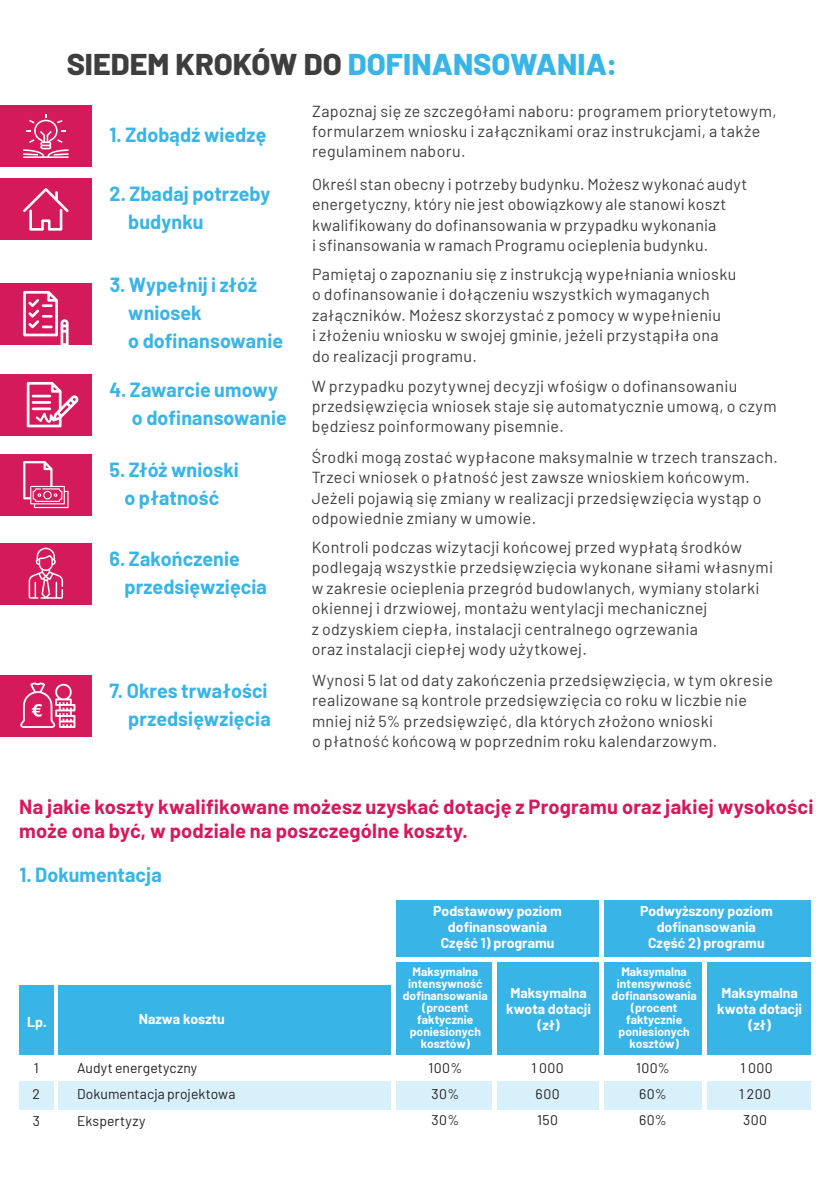
<style>
.page{position:relative;width:840px;height:1191px;background:#fff}
.page>*{position:absolute;margin:0;border:0;box-sizing:border-box;transform-origin:0 0}
.t1{font:800 30px "Barlow";color:#39b4e7}
.t2{font:700 20px/28px "Barlow";letter-spacing:.005em;color:#39b4e7}
.t3{font:700 20px/24px "Barlow";letter-spacing:.01em;color:#d51a5c}
.t4{font:16px/20.4px "Barlow";letter-spacing:.02em;color:#3e3e3f}
.t5{font:700 14px/16px "Barlow";color:#fff;text-align:center}
.t6{font:14px/26px "Barlow";letter-spacing:.01em;color:#231f20}
.t7{font:14px/26px "Barlow";letter-spacing:.03em;color:#231f20}
.t8{font:700 12px/12px "Barlow";color:#fff;text-align:center}
.s1{color:#3e3e3f}
</style>
<div class="page">
<div style="left:0;top:105px;width:92px;height:62px;background:#d51a5c"></div>
<svg style="left:23px;top:114px;width:46px;height:44px"></svg>
<div style="left:0;top:179px;width:92px;height:61px;background:#d51a5c"></div>
<svg style="left:23px;top:188px;width:46px;height:43px"></svg>
<div style="left:0;top:283px;width:92px;height:61px;background:#d51a5c"></div>
<svg style="left:23px;top:291px;width:45px;height:54px"></svg>
<div style="left:0;top:374px;width:92px;height:61px;background:#d51a5c"></div>
<svg style="left:27px;top:382px;width:52px;height:45px"></svg>
<div style="left:0;top:454px;width:92px;height:61px;background:#d51a5c"></div>
<svg style="left:23px;top:461px;width:45px;height:47px"></svg>
<div style="left:0;top:543px;width:92px;height:61px;background:#d51a5c"></div>
<svg style="left:29px;top:547px;width:34px;height:51px"></svg>
<div style="left:0;top:675px;width:92px;height:62px;background:#d51a5c"></div>
<svg style="left:20px;top:682px;width:55px;height:46px"></svg>
<div style="left:58px;top:985px;width:752px;height:70px;background:#39b4e7"></div>
<div style="left:58px;top:1081px;width:752px;height:28px;background:#d8f0fa"></div>
<div style="left:19px;top:1081px;width:34px;height:28px;background:#d8f0fa"></div>
<div style="left:19px;top:985px;width:34px;height:70px;background:#39b4e7"></div>
<div style="left:393px;top:900px;width:417px;height:111px;background:#39b4e7"></div>
<div style="left:390px;top:899px;width:5px;height:212px;background:#fff"></div>
<div style="left:598px;top:899px;width:5px;height:212px;background:#fff"></div>
<div style="left:701px;top:961px;width:5px;height:150px;background:#fff"></div>
<div style="left:491px;top:961px;width:5px;height:150px;background:#fff"></div>
<div style="left:389px;top:956px;width:423px;height:5px;background:#fff"></div>
<h1 class="t1" style="left:67px;top:42px;width:552px"><span class="s1">SIEDEM KROKÓW DO</span> DOFINANSOWANIA:</h1>
<p class="t2" style="left:109px;top:119px;width:158px">1. Zdobądź wiedzę</p>
<p class="t4" style="left:312px;top:99px;width:466px">Zapoznaj się ze szczegółami naboru: programem priorytetowym, formularzem wniosku i załącznikami oraz instrukcjami, a także regulaminem naboru.</p>
<p class="t2" style="left:128px;top:179px;width:143px;text-indent:-19px">2. Zbadaj potrzeby budynku</p>
<p class="t4" style="left:312px;top:173px;width:436px">Określ stan obecny i potrzeby budynku. Możesz wykonać audyt energetyczny, który nie jest obowiązkowy ale stanowi koszt kwalifikowany do dofinansowania w przypadku wykonania<br>i sfinansowania w ramach Programu ocieplenia budynku.</p>
<p class="t2" style="left:128px;top:269px;width:156px;text-indent:-19px">3. Wypełnij i złóż wniosek<br>o dofinansowanie</p>
<p class="t4" style="left:312px;top:263px;width:425px">Pamiętaj o zapoznaniu się z instrukcją wypełniania wniosku o dofinansowanie i dołączeniu wszystkich wymaganych załączników. Możesz skorzystać z pomocy w wypełnieniu<br>i złożeniu wniosku w swojej gminie, jeżeli przystąpiła ona do realizacji programu.</p>
<p class="t2" style="left:132px;top:374px;width:156px;text-indent:-22px">4. Zawarcie umowy o dofinansowanie</p>
<p class="t4" style="left:311px;top:374px;width:466px">W przypadku pozytywnej decyzji wfośigw o dofinansowaniu przedsięwzięcia wniosek staje się automatycznie umową, o czym będziesz poinformowany pisemnie.</p>
<p class="t2" style="left:109px;top:454px;width:131px;text-align:center">5. Złóż wnioski o płatność</p>
<p class="t4" style="left:311px;top:445px;width:467px">Środki mogą zostać wypłacone maksymalnie w trzech transzach.<br>Trzeci wniosek o płatność jest zawsze wnioskiem końcowym.<br>Jeżeli pojawią się zmiany w realizacji przedsięwzięcia wystąp o odpowiednie zmiany w umowie.</p>
<p class="t4" style="left:311px;top:536px;width:462px">Kontroli podczas wizytacji końcowej przed wypłatą środków podlegają wszystkie przedsięwzięcia wykonane siłami własnymi w zakresie ocieplenia przegród budowlanych, wymiany stolarki okiennej i drzwiowej, montażu wentylacji mechanicznej<br>z odzyskiem ciepła, instalacji centralnego ogrzewania<br>oraz instalacji ciepłej wody użytkowej.</p>
<p class="t2" style="left:124px;top:543px;width:144px;text-indent:-15px">6. Zakończenie przedsięwzięcia</p>
<p class="t2" style="left:109px;top:675px;width:162px;text-align:right">7. Okres trwałości przedsięwzięcia</p>
<p class="t4" style="left:312px;top:668px;width:462px">Wynosi 5 lat od daty zakończenia przedsięwzięcia, w tym okresie realizowane są kontrole przedsięwzięcia co roku w liczbie nie mniej niż 5% przedsięwzięć, dla których złożono wnioski<br>o płatność końcową w poprzednim roku kalendarzowym.</p>
<p class="t3" style="left:19px;top:793px;width:795px">Na jakie koszty kwalifikowane możesz uzyskać dotację z Programu oraz jakiej wysokości może ona być, w podziale na poszczególne koszty.</p>
<p class="t2" style="left:19px;top:859px;width:144px">1. Dokumentacja</p>
<p class="t5" style="left:27px;top:1012px;width:21px">Lp.</p>
<p class="t5" style="left:139px;top:1010px;width:87px">Nazwa kosztu</p>
<p class="t6" style="left:77px;top:1053px;width:160px">Audyt energetyczny<br>Dokumentacja projektowa</p>
<p class="t6" style="left:33px;top:1053px;width:9px;line-height:26.8px;text-align:justify">1<br>2<br>3</p>
<p class="t6" style="left:77px;top:1107px;width:70px">Ekspertyzy</p>
<p class="t5" style="left:433px;top:902px;width:130px">Podstawowy poziom dofinansowania<br>Część 1) programu</p>
<p class="t5" style="left:639px;top:902px;width:134px">Podwyższony poziom dofinansowania<br>Część 2) programu</p>
<p class="t8" style="left:402px;top:964px;width:86px">Maksymalna intensywność dofinansowania (procent faktycznie poniesionych kosztów)</p>
<p class="t5" style="left:506px;top:983px;width:86px">Maksymalna kwota dotacji (zł)</p>
<p class="t8" style="left:611px;top:964px;width:86px">Maksymalna intensywność dofinansowania (procent faktycznie poniesionych kosztów)</p>
<p class="t5" style="left:717px;top:983px;width:86px">Maksymalna kwota dotacji (zł)</p>
<p class="t6" style="left:428px;top:1053px;width:35px">100%<br>30%<br>30%</p>
<p class="t7" style="left:531px;top:1053px;width:34px">1 000<br>600<br>150</p>
<p class="t6" style="left:635px;top:1053px;width:35px">100%<br>60%<br>60%</p>
<p class="t6" style="left:738px;top:1053px;width:35px;text-align:justify">1 000<br>1 200<br>300</p>
</div>
